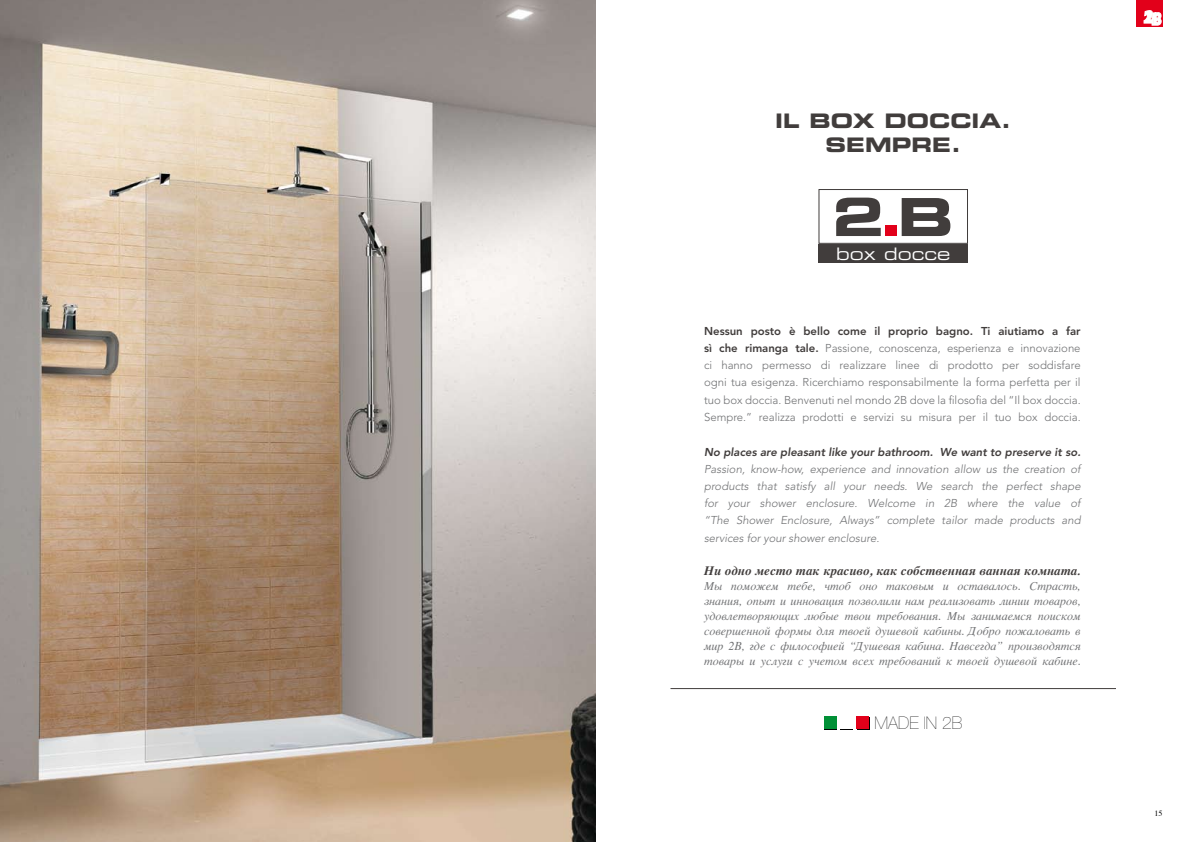
<style>
.page{position:relative;width:1191px;height:842px;background:#fff}
.page>*{position:absolute;margin:0;border:0;box-sizing:border-box;transform-origin:0 0}
.t1{font:52.5px "Eurostile LT Std Bold Ex 2";color:#413d3c}
.t2{font:20px/24px "Eurostile LT Std Bold Ex 2";color:#413d3c;text-align:center}
.t3{font:200 17.5px "Helvetica Neue LT Std";color:#000}
.t4{font:17.2px "Eurostile LT Std Ex 2";color:#fff}
.t5{font:italic 700 13px "Times";color:#413d3c}
.t6{font:italic 12px/15px "Times";color:#707173;text-align:justify}
.t7{font:300 11.4px/17.1px "Avenir LT";color:#707173;text-align:justify}
.t8{font:italic 300 11.4px/17.1px "Avenir LT";color:#707173;text-align:justify}
.t9{font:italic 800 11.4px "Avenir LT";color:#413d3c}
.t10{font:8px "Times";color:#000}
.s1{color:#e2001a}
.s2{font-weight:800;color:#413d3c}
</style>
<div class="page">
<div style="left:1135px;top:0;width:27px;height:27px;background:#e2001a"></div>
<svg style="left:1143px;top:10px;width:18px;height:15px"></svg>
<div style="left:818px;top:244px;width:149px;height:19px;background:#413d3c"></div>
<div style="left:818px;top:189px;width:149px;height:55px;background:#fff;border:1px solid #413d3c"></div>
<div style="left:824px;top:717px;width:13px;height:12px;background:#009036"></div>
<div style="left:824px;top:716px;width:12px;height:13px;background:#009036"></div>
<div style="left:856px;top:716px;width:13px;height:13px;background:#e2001a"></div>
<hr style="left:670px;top:688px;width:446px;height:1px;background:#413d3c">
<img style="left:0;top:0;width:595px;height:842px">
<h2 class="t2" style="left:775px;top:108px;width:237px">IL BOX DOCCIA.<br>SEMPRE.</h2>
<h1 class="t1" style="left:832px;top:180px;width:122px">2<span class="s1">.</span>B</h1>
<h3 class="t4" style="left:836px;top:242px;width:116px">box docce</h3>
<p class="t7" style="left:704px;top:323px;width:378px"><span class="s2">Nessun posto è bello come il proprio bagno. Ti aiutiamo a far sì che rimanga tale.</span> Passione, conoscenza, esperienza e innovazione ci hanno permesso di realizzare linee di prodotto per soddisfare ogni tua esigenza. Ricerchiamo responsabilmente la forma perfetta per il tuo box doccia. Benvenuti nel mondo 2B dove la filosofia del “Il box doccia.<br>Sempre.” realizza prodotti e servizi su misura per il tuo box doccia.</p>
<p class="t9" style="left:704px;top:445px;width:378px">No places are pleasant like your bathroom. We want to preserve it so.</p>
<p class="t8" style="left:704px;top:461px;width:378px">Passion, know-how, experience and innovation allow us the creation of products that satisfy all your needs. We search the perfect shape for your shower enclosure. Welcome in 2B where the value of “The Shower Enclosure, Always” complete tailor made products and services for your shower enclosure.</p>
<p class="t5" style="left:704px;top:558px;width:378px">Ни одно место так красиво, как собственная ванная комната.</p>
<p class="t6" style="left:704px;top:577px;width:378px">Мы поможем тебе, чтоб оно таковым и оставалось. Страсть, знания, опыт и инновация позволили нам реализовать линии товаров, удовлетворяющих любые твои требования. Мы занимаемся поиском совершенной формы для твоей душевой кабины. Добро пожаловать в мир 2B, где с философией “Душевая кабина. Навсегда” производятся товары и услуги с учетом всех требований к твоей душевой кабине.</p>
<h3 class="t3" style="left:874px;top:713px;width:90px">MADE IN 2B</h3>
<p class="t10" style="left:1154px;top:805px;width:9px">15</p>
</div>
